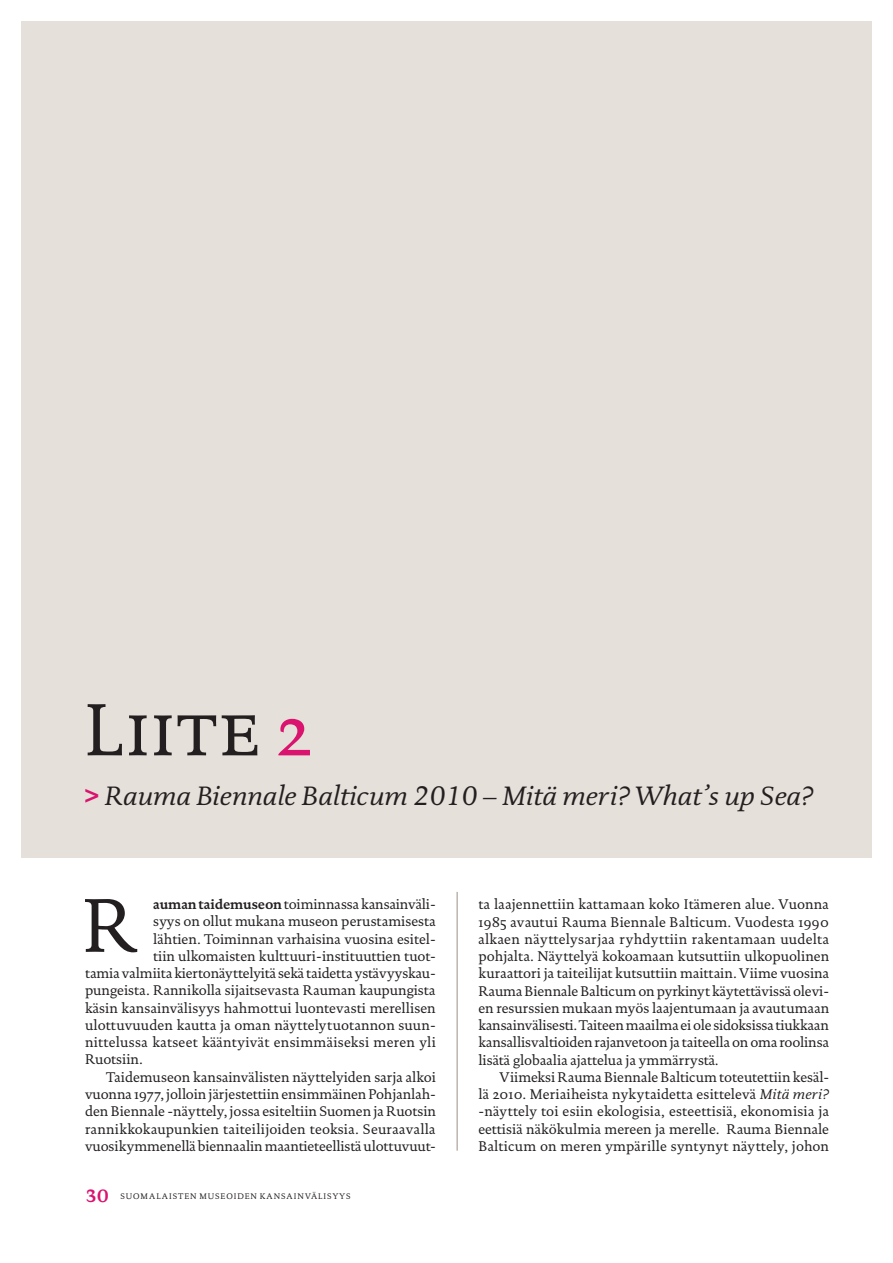
<style>
.page{position:relative;width:893px;height:1263px;background:#fff}
.page>*{position:absolute;margin:0;border:0;box-sizing:border-box;transform-origin:0 0}
.t1{font:77.4px "DTL Documenta ST";color:#231f20}
.t2{font:75px "DTL Documenta T Caps";letter-spacing:.015em;color:#231f20}
.t3{font:italic 27px "DTL Documenta T";color:#231f20}
.t4{font:14.25px/17.2px "DTL Documenta ST";color:#231f20;text-align:justify}
.t5{font:14.25px "DTL Documenta ST";letter-spacing:.02em;color:#231f20}
.t6{font:8.25px "DTL Documenta T Caps";letter-spacing:.115em;color:#231f20}
.s1{color:#d9136e}
.s2{font-weight:700;font-style:normal;color:#d9136e}
.s3{font-weight:700;font-size:13.5px}
.s4{font-family:"DTL Documenta T";font-weight:700;font-size:18px;color:#d9136e}
.s5{font-family:"DTL Documenta T";font-style:italic}
</style>
<div class="page">
<hr style="left:457px;top:892px;width:1px;height:259px;background:#9d9087">
<div style="left:21px;top:21px;width:851px;height:837px;background:#e6e0da"></div>
<h2 class="t2" style="left:84px;top:686px;width:228px">Liite <span class="s1">2</span></h2>
<h3 class="t3" style="left:84px;top:779px;width:731px"><span class="s2">&gt;</span> Rauma Biennale Balticum 2010 – Mitä meri? What’s up Sea?</h3>
<h1 class="t1" style="left:82px;top:880px;width:57px">R</h1>
<p class="t4" style="left:153px;top:896px;width:284px"><span class="s3">auman taidemuseon</span> toiminnassa kansainväli-</p>
<p class="t4" style="left:153px;top:913px;width:284px">syys on ollut mukana museon perustamisesta</p>
<p class="t4" style="left:153px;top:930px;width:284px">lähtien. Toiminnan varhaisina vuosina esitel-</p>
<p class="t4" style="left:153px;top:947px;width:284px">tiin ulkomaisten kulttuuri-instituuttien tuot-</p>
<p class="t4" style="left:85px;top:965px;width:352px">tamia valmiita kiertonäyttelyitä sekä taidetta ystävyyskau-</p>
<p class="t4" style="left:85px;top:982px;width:352px">pungeista. Rannikolla sijaitsevasta Rauman kaupungista</p>
<p class="t4" style="left:85px;top:999px;width:352px">käsin kansainvälisyys hahmottui luontevasti merellisen</p>
<p class="t4" style="left:85px;top:1016px;width:352px">ulottuvuuden kautta ja oman näyttelytuotannon suun-</p>
<p class="t5" style="left:85px;top:1034px;width:352px">nittelussa katseet kääntyivät ensimmäiseksi meren yli</p>
<p class="t4" style="left:85px;top:1051px;width:59px">Ruotsiin.</p>
<p class="t4" style="left:106px;top:1068px;width:331px">Taidemuseon kansainvälisten näyttelyiden sarja alkoi</p>
<p class="t4" style="left:85px;top:1085px;width:352px">vuonna 1977, jolloin järjestettiin ensimmäinen Pohjanlah-</p>
<p class="t4" style="left:85px;top:1103px;width:353px">den Biennale -näyttely, jossa esiteltiin Suomen ja Ruotsin</p>
<p class="t4" style="left:85px;top:1120px;width:352px">rannikkokaupunkien taiteilijoiden teoksia. Seuraavalla</p>
<p class="t4" style="left:85px;top:1137px;width:352px">vuosikymmenellä biennaalin maantieteellistä ulottuvuut-</p>
<p class="t6" style="left:85px;top:1192px;width:267px"><span class="s4">30</span> SUOMALAISTEN MUSEOIDEN KANSAINVÄLISYYS</p>
<p class="t4" style="left:478px;top:896px;width:352px">ta laajennettiin kattamaan koko Itämeren alue. Vuonna 1985 avautui Rauma Biennale Balticum. Vuodesta 1990 alkaen näyttelysarjaa ryhdyttiin rakentamaan uudelta pohjalta. Näyttelyä kokoamaan kutsuttiin ulkopuolinen kuraattori ja taiteilijat kutsuttiin maittain. Viime vuosina Rauma Biennale Balticum on pyrkinyt käytettävissä olevi&shy;en resurssien mukaan myös laajentumaan ja avautumaan kansainvälisesti. Taiteen maailma ei ole sidoksissa tiukkaan kansallisvaltioiden rajanvetoon ja taiteella on oma roolinsa lisätä globaalia ajattelua ja ymmärrystä.</p>
<p class="t4" style="left:478px;top:1068px;width:352px;text-indent:21px">Viimeksi Rauma Biennale Balticum toteutettiin kesäl&shy;lä 2010. Meriaiheista nykytaidetta esittelevä <span class="s5">Mitä meri? </span>-näyttely toi esiin ekologisia, esteettisiä, ekonomisia ja eettisiä näkökulmia mereen ja merelle. Rauma Biennale Balticum on meren ympärille syntynyt näyttely, johon</p>
</div>
